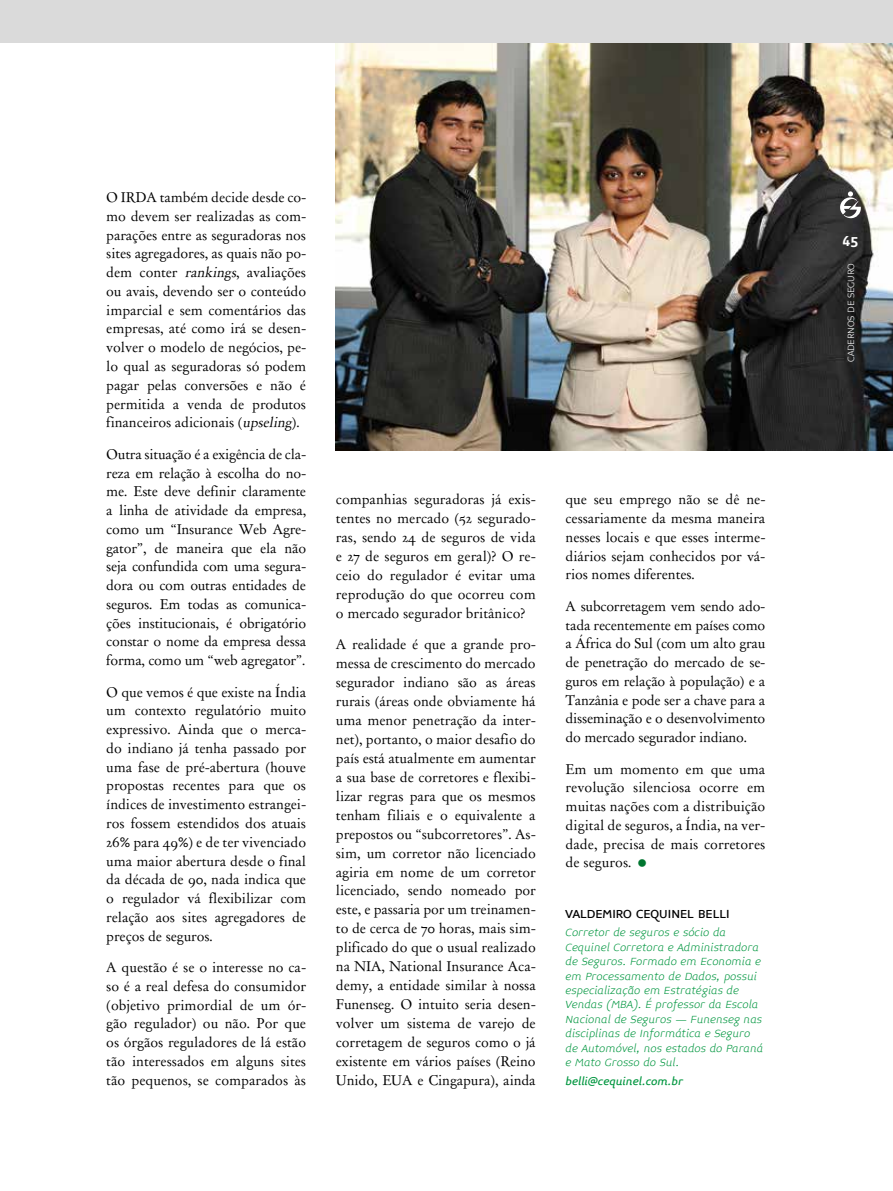
<style>
.page{position:relative;width:893px;height:1191px;background:#fff}
.page>*{position:absolute;margin:0;border:0;box-sizing:border-box;transform-origin:0 0}
.t1{font:700 15px "Midiet Sans";color:#fff}
.t2{font:13.5px/18.8px "Day Roman";letter-spacing:-.01em;color:#000;text-align:justify}
.t3{font:500 13.5px "Midiet Sans";color:#000}
.t4{font:italic 300 12px/14.4px "Midiet Sans";color:#00963f}
.t5{font:italic 500 12px "Midiet Sans";color:#00963f}
.t6{font:300 10.5px "Midiet Sans";letter-spacing:-.02em;color:#fff}
.s1{font-style:italic}
</style>
<div class="page">
<img style="left:336px;top:43px;width:557px;height:407px">
<svg style="left:840px;top:191px;width:21px;height:28px"></svg>
<div style="left:0;top:0;width:893px;height:43px;background:#dadada"></div>
<p class="t2" style="left:106px;top:188px;width:201px">O IRDA também decide desde co&shy;mo devem ser realizadas as com&shy;parações entre as seguradoras nos sites agregadores, as quais não po&shy;dem conter <span class="s1">rankings</span>, avaliações ou avais, devendo ser o conteúdo imparcial e sem comentários das empresas, até como irá se desen&shy;volver o modelo de negócios, pe&shy;lo qual as seguradoras só podem pagar pelas conversões e não é permitida a venda de produtos financeiros adicionais (<span class="s1">upseling</span>).</p>
<p class="t2" style="left:106px;top:444px;width:201px">Outra situação é a exigência de cla&shy;reza em relação à escolha do no&shy;me. Este deve definir claramente a linha de atividade da empresa, como um “Insurance Web Agre&shy;gator”, de maneira que ela não seja confundida com uma segura&shy;dora ou com outras entidades de seguros. Em todas as comunica&shy;ções institucionais, é obrigatório constar o nome da empresa dessa forma, como um “web agregator”.</p>
<p class="t2" style="left:106px;top:682px;width:201px">O que vemos é que existe na Índia um contexto regulatório muito expressivo. Ainda que o merca&shy;do indiano já tenha passado por uma fase de pré-abertura (houve propostas recentes para que os índices de investimento estrangei&shy;ros fossem estendidos dos atuais 26% para 49%) e de ter vivenciado uma maior abertura desde o final da década de 90, nada indica que o regulador vá flexibilizar com relação aos sites agregadores de preços de seguros.</p>
<p class="t2" style="left:106px;top:958px;width:201px">A questão é se o interesse no ca&shy;so é a real defesa do consumidor (objetivo primordial de um ór&shy;gão regulador) ou não. Por que os órgãos reguladores de lá estão tão interessados em alguns sites tão pequenos, se comparados às</p>
<p class="t2" style="left:336px;top:490px;width:201px">companhias seguradoras já exis&shy;tentes no mercado (52 segurado&shy;ras, sendo 24 de seguros de vida e 27 de seguros em geral)? O re&shy;ceio do regulador é evitar uma reprodução do que ocorreu com o mercado segurador britânico?</p>
<p class="t2" style="left:336px;top:635px;width:201px">A realidade é que a grande pro&shy;messa de crescimento do mercado segurador indiano são as áreas rurais (áreas onde obviamente há uma menor penetração da inter&shy;net), portanto, o maior desafio do país está atualmente em aumentar a sua base de corretores e flexibi&shy;lizar regras para que os mesmos tenham filiais e o equivalente a prepostos ou “subcorretores”. As&shy;sim, um corretor não licenciado agiria em nome de um corretor licenciado, sendo nomeado por este, e passaria por um treinamen&shy;to de cerca de 70 horas, mais sim&shy;plificado do que o usual realizado na NIA, National Insurance Aca&shy;demy, a entidade similar à nossa Funenseg. O intuito seria desen&shy;volver um sistema de varejo de corretagem de seguros como o já existente em vários países (Reino Unido, EUA e Cingapura), ainda</p>
<p class="t2" style="left:566px;top:490px;width:201px">que seu emprego não se dê ne&shy;cessariamente da mesma maneira nesses locais e que esses interme&shy;diários sejam conhecidos por vá&shy;rios nomes diferentes.</p>
<p class="t2" style="left:566px;top:596px;width:201px">A subcorretagem vem sendo ado&shy;tada recentemente em países como a África do Sul (com um alto grau de penetração do mercado de se&shy;guros em relação à população) e a Tanzânia e pode ser a chave para a disseminação e o desenvolvimento do mercado segurador indiano.</p>
<p class="t2" style="left:566px;top:759px;width:201px">Em um momento em que uma revolução silenciosa ocorre em muitas nações com a distribuição digital de seguros, a Índia, na ver&shy;dade, precisa de mais corretores de seguros.</p>
<p class="t3" style="left:566px;top:906px;width:165px">VALDEMIRO CEQUINEL BELLI</p>
<p class="t4" style="left:566px;top:925px;width:199px">Corretor de seguros e sócio da Cequinel Corretora e Administradora de Seguros. Formado em Economia e em Processamento de Dados, possui especialização em Estratégias de Vendas (MBA). É professor da Escola Nacional de Seguros – Funenseg nas disciplinas de Informática e Seguro de Automóvel, nos estados do Paraná e Mato Grosso do Sul.</p>
<p class="t5" style="left:566px;top:1074px;width:119px">belli@cequinel.com.br</p>
<p class="t1" style="left:842px;top:233px;width:17px">45</p>
<p class="t6" style="left:845px;top:361px;width:100px;rotate:-90deg">CADERNOS DE SEGURO</p>
</div>
